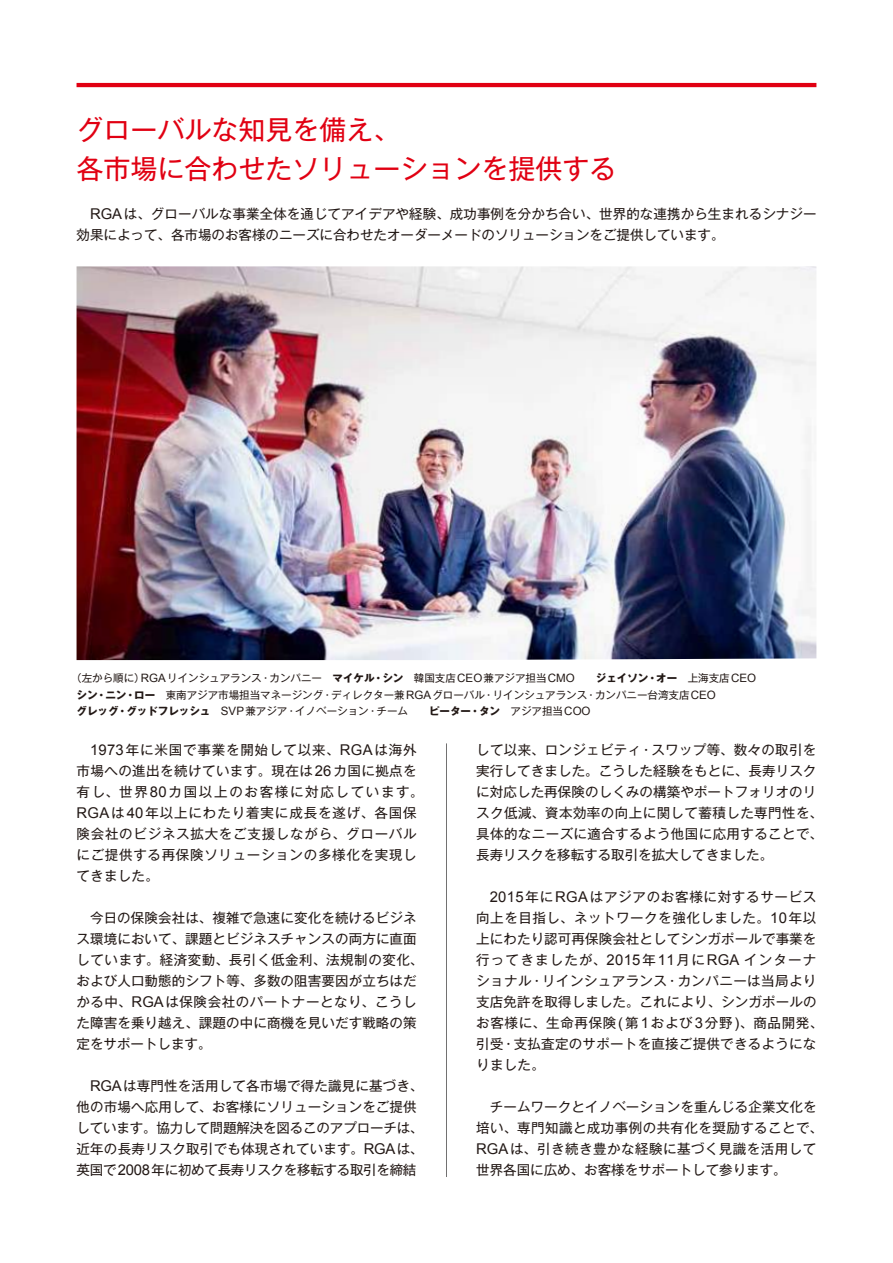
<style>
.page{position:relative;width:893px;height:1263px;background:#fff}
.page>*{position:absolute;margin:0;border:0;box-sizing:border-box;transform-origin:0 0}
.t1{font:27px/38.2px "Gothic MB101 Pro";color:#e10012}
.t2{font:13.5px/21px "Gothic MB101 Pro";letter-spacing:.01em;color:#221815}
.t3{font:13.5px/21px "Gothic MB101 Pro";letter-spacing:.03em;color:#221815}
.t4{font:13.5px/21px "Gothic MB101 Pro";letter-spacing:.055em;color:#221815}
.t5{font:10.5px/16.5px "Gothic MB101 Pro";color:#221815}
.s1{font-family:"Arial";font-size:14.85px}
.s2{font-family:"Arial";font-size:11.55px}
.s3{font-weight:700}
</style>
<div class="page">
<hr style="left:77px;top:83px;width:739px;height:4px;background:#e10012">
<hr style="left:446px;top:743px;width:1px;height:434px;background:#727171">
<img style="left:77px;top:266px;width:739px;height:394px">
<h1 class="t1" style="left:77px;top:107px;width:542px">グローバルな知見を備え、<br>各市場に合わせたソリューションを提供する</h1>
<p class="t2" style="left:77px;top:202px;width:742px;text-indent:14px"><span class="s1">RGA</span>は、グローバルな事業全体を通じてアイデアや経験、成功事例を分かち合い、世界的な連携から生まれるシナジー効果によって、各市場のお客様のニーズに合わせたオーダーメードのソリューションをご提供しています。</p>
<p class="t5" style="left:77px;top:668px;width:681px;text-indent:-5px">（左から順に）<span class="s2">RGA</span>リインシュアランス・カンパニー　<span class="s3">マイケル・シン</span>　韓国支店<span class="s2">CEO</span>兼アジア担当<span class="s2">CMO</span>　　<span class="s3">ジェイソン・オー</span>　上海支店<span class="s2">CEO</span><span class="s3">シン・ニン・ロー</span>　東南アジア市場担当マネージング・ディレクター兼<span class="s2">RGA</span>グローバル・リインシュアランス・カンパニー台湾支店<span class="s2">CEO<br></span><span class="s3">グレッグ・グッドフレッシュ</span> <span class="s2">SVP</span>兼アジア・イノベーション・チーム　　<span class="s3">ピーター・タン</span>　アジア担当<span class="s2">COO</span></p>
<p class="t4" style="left:77px;top:738px;width:348px;text-indent:14px"><span class="s1">1973</span>年に米国で事業を開始して以来、<span class="s1">RGA</span>は海外市場への進出を続けています。現在は<span class="s1">26</span>カ国に拠点を有し、世界<span class="s1">80</span>カ国以上のお客様に対応しています。<br><span class="s1">RGA</span>は<span class="s1">40</span>年以上にわたり着実に成長を遂げ、各国保険会社のビジネス拡大をご支援しながら、グローバルにご提供する再保険ソリューションの多様化を実現してきました。</p>
<p class="t2" style="left:77px;top:906px;width:348px">　今日の保険会社は、複雑で急速に変化を続けるビジネス環境において、課題とビジネスチャンスの両方に直面しています。経済変動、長引く低金利、法規制の変化、および人口動態的シフト等、多数の阻害要因が立ちはだかる中、<span class="s1">RGA</span>は保険会社のパートナーとなり、こうした障害を乗り越え、課題の中に商機を見いだす戦略の策定をサポートします。</p>
<p class="t2" style="left:77px;top:1074px;width:348px;text-indent:14px"><span class="s1">RGA</span>は専門性を活用して各市場で得た識見に基づき、他の市場へ応用して、お客様にソリューションをご提供しています。協力して問題解決を図るこのアプローチは、近年の長寿リスク取引でも体現されています。<span class="s1">RGA</span>は、英国で<span class="s1">2008</span>年に初めて長寿リスクを移転する取引を締結</p>
<p class="t2" style="left:476px;top:738px;width:348px">して以来、ロンジェビティ・スワップ等、数々の取引を実行してきました。こうした経験をもとに、長寿リスクに対応した再保険のしくみの構築やポートフォリオのリスク低減、資本効率の向上に関して蓄積した専門性を、具体的なニーズに適合するよう他国に応用することで、長寿リスクを移転する取引を拡大してきました。</p>
<p class="t3" style="left:476px;top:885px;width:348px;text-indent:14px"><span class="s1">2015</span>年に<span class="s1">RGA</span>はアジアのお客様に対するサービス向上を目指し、ネットワークを強化しました。<span class="s1">10</span>年以上にわたり認可再保険会社としてシンガポールで事業を行ってきましたが、<span class="s1">2015</span>年<span class="s1">11</span>月に<span class="s1">RGA</span> インターナショナル・リインシュアランス・カンパニーは当局より支店免許を取得しました。これにより、シンガポールのお客様に、生命再保険<span class="s1">(</span>第<span class="s1">1</span>および<span class="s1">3</span>分野<span class="s1">)</span>、商品開発、引受・支払査定のサポートを直接ご提供できるようになりました。</p>
<p class="t2" style="left:476px;top:1095px;width:348px">　チームワークとイノベーションを重んじる企業文化を培い、専門知識と成功事例の共有化を奨励することで、<br><span class="s1">RGA</span>は、引き続き豊かな経験に基づく見識を活用して世界各国に広め、お客様をサポートして参ります。</p>
</div>
